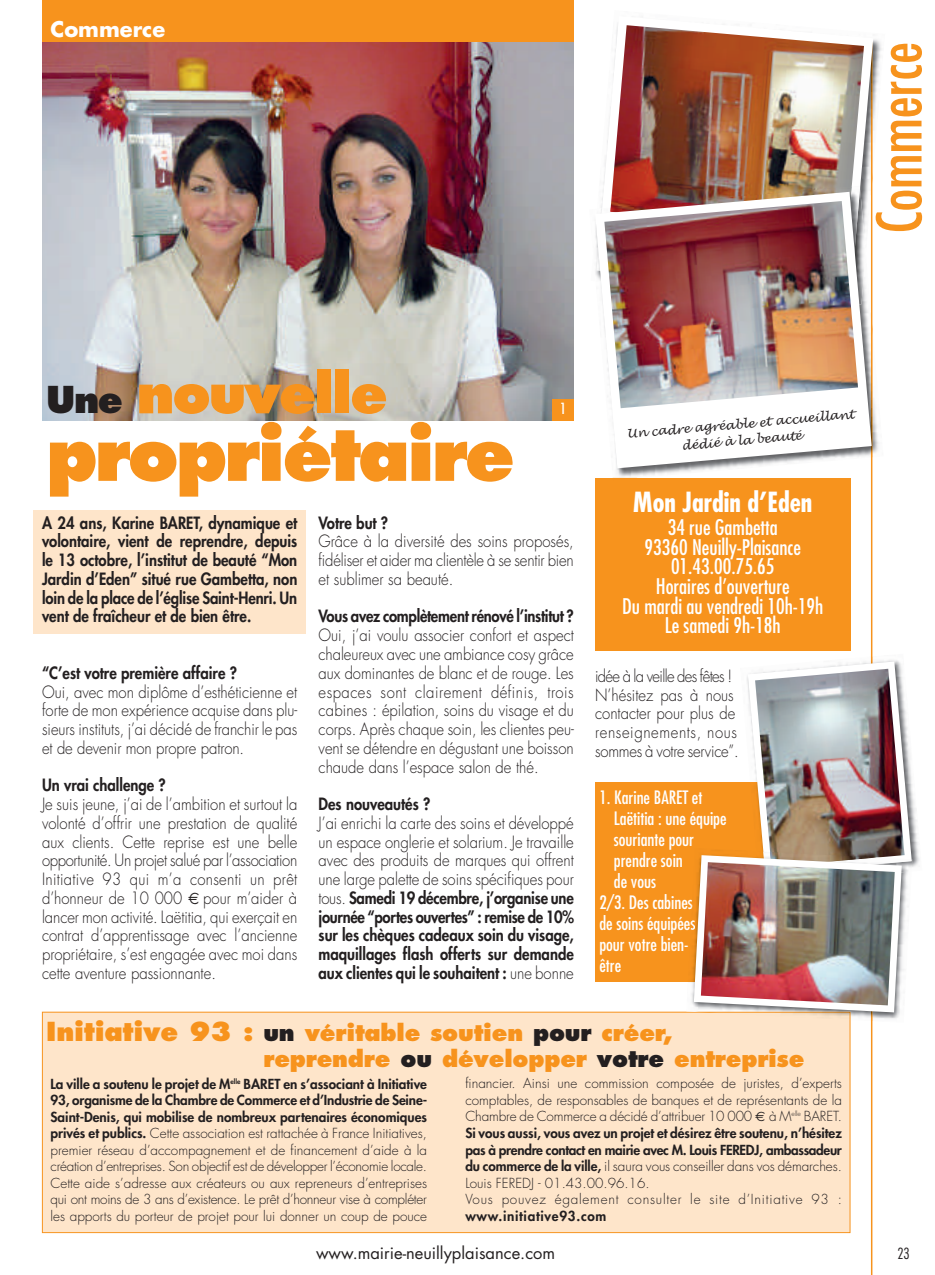
<style>
.page{position:relative;width:935px;height:1275px;background:#fff}
.page>*{position:absolute;margin:0;border:0;box-sizing:border-box;transform-origin:0 0}
.t1{font:800 72px "Futura";letter-spacing:-.04em;color:#f7931d}
.t2{font:condensed 60px "Futura";color:#f7931d}
.t3{font:800 54px "Futura";letter-spacing:-.04em;color:#f7931d}
.t4{font:700 condensed 27px "Futura";color:#fff}
.t5{font:800 22.5px/25.5px "Futura";letter-spacing:-.01em;color:#f7931d}
.t6{font:condensed 21px/19.5px "Futura";color:#fff;text-align:center}
.t7{font:700 21px "Futura";color:#fff}
.t8{font:condensed 18px "Futura";color:#fff}
.t9{font:300 16.5px/18.8px "Futura";color:#231f20;text-align:justify;scale:.9 1}
.t10{font:800 16.5px/18.8px "Futura";color:#231f20;text-align:justify;scale:.9 1}
.t11{font:16.5px "Futura";color:#231f20}
.t12{font:300 condensed 15px "Futura";color:#231f20}
.t13{font:condensed 15px "Futura";color:#fff}
.t14{font:300 13.5px/16.5px "Futura";color:#231f20;text-align:justify}
.t15{font:800 13.5px/16.5px "Futura";color:#231f20}
.t16{font:800 13.5px "Futura";letter-spacing:.05em;color:#231f20}
.t17{font:italic 12px/16.5px "Lucida Handwriting";color:#231f20;text-align:center}
.s1{font-size:36px;color:#231f20}
.s2{font-weight:800}
.s3{font-size:25.5px}
.s4{color:#231f20}
.s5{font-weight:300}
</style>
<div class="page">
<div style="left:43px;top:1012px;width:806px;height:220px;background:#fee5ca"></div>
<div style="left:42px;top:1011px;width:808px;height:222px;border:1px solid #f7931d"></div>
<div style="left:33px;top:510px;width:273px;height:123px;background:#fee5ca"></div>
<hr style="left:870px;top:42px;width:2px;height:1233px;background:#f7931d">
<img style="left:42px;top:42px;width:531px;height:378px">
<div style="left:595px;top:782px;width:238px;height:200px;background:#f7931d"></div>
<div style="left:552px;top:399px;width:21px;height:21px;background:#f7931d"></div>
<img style="left:873px;top:39px;width:9px;height:92px">
<svg style="left:603px;top:23px;width:270px;height:269px"></svg>
<img style="left:610px;top:25px;width:253px;height:163px">
<div style="left:595px;top:478px;width:255px;height:172px;background:#f7931d"></div>
<div style="left:42px;top:0;width:531px;height:42px;background:#f7931d"></div>
<img style="left:872px;top:329px;width:7px;height:128px">
<img style="left:613px;top:468px;width:108px;height:10px">
<img style="left:871px;top:375px;width:1px;height:79px">
<img style="left:610px;top:186px;width:241px;height:6px">
<svg style="left:595px;top:192px;width:276px;height:276px"></svg>
<img style="left:604px;top:201px;width:253px;height:207px">
<img style="left:872px;top:654px;width:48px;height:213px">
<img style="left:872px;top:1012px;width:28px;height:10px">
<img style="left:686px;top:982px;width:186px;height:39px">
<img style="left:695px;top:1012px;width:155px;height:8px">
<img style="left:691px;top:661px;width:220px;height:351px">
<img style="left:700px;top:862px;width:194px;height:143px">
<p class="t7" style="left:51px;top:19px;width:116px">Commerce</p>
<h2 class="t2" style="left:871px;top:234px;width:193px;rotate:-90deg">Commerce</h2>
<h3 class="t3" style="left:46px;top:369px;width:343px"><span class="s1">Une</span> nouvelle</h3>
<h1 class="t1" style="left:46px;top:422px;width:470px">propriétaire</h1>
<p class="t13" style="left:560px;top:402px;width:8px">1</p>
<p class="t10" style="left:42px;top:514px;width:285px">A 24 ans, Karine BARET, dynamique et volontaire, vient de reprendre, depuis le 13 octobre, l’institut de beauté “Mon Jardin d’Eden” situé rue Gambetta, non loin de la place de l’église Saint-Henri. Un vent de fraîcheur et de bien être.</p>
<p class="t10" style="left:42px;top:664px;width:218px">“C’est votre première affaire ?</p>
<p class="t9" style="left:42px;top:683px;width:285px">Oui, avec mon diplôme d’esthéticienne et forte de mon expérience acquise dans plu&shy;sieurs instituts, j’ai décidé de franchir le pas et de devenir mon propre patron.</p>
<p class="t10" style="left:42px;top:777px;width:139px">Un vrai challenge ?</p>
<p class="t9" style="left:42px;top:796px;width:285px">Je suis jeune, j’ai de l’ambition et surtout la volonté d’offrir une prestation de qualité aux clients. Cette reprise est une belle opportunité. Un projet salué par l’association Initiative 93 qui m’a consenti un prêt d’honneur de 10 000</p>
<p class="t9" style="left:42px;top:889px;width:285px;text-indent:161px">pour m’aider à lancer mon activité. Laëtitia, qui exerçait en contrat d’apprentissage avec l’ancienne propriétaire, s’est engagée avec moi dans cette aventure passionnante.</p>
<p class="t10" style="left:318px;top:514px;width:79px">Votre but ?</p>
<p class="t9" style="left:318px;top:533px;width:285px">Grâce à la diversité des soins proposés, fidéliser et aider ma clientèle à se sentir bien et sublimer sa beauté.</p>
<p class="t10" style="left:318px;top:608px;width:285px">Vous avez complètement rénové l’institut ?</p>
<p class="t9" style="left:318px;top:627px;width:285px">Oui, j’ai voulu associer confort et aspect chaleureux avec une ambiance cosy grâce aux dominantes de blanc et de rouge. Les espaces sont clairement définis, trois cabines : épilation, soins du visage et du corps. Après chaque soin, les clientes peu&shy;vent se détendre en dégustant une boisson chaude dans l’espace salon de thé.</p>
<p class="t10" style="left:318px;top:796px;width:126px">Des nouveautés ?</p>
<p class="t9" style="left:318px;top:815px;width:285px">J’ai enrichi la carte des soins et développé un espace onglerie et solarium. Je travaille avec des produits de marques qui offrent une large palette de soins spécifiques pour tous. <span class="s2">Samedi 19 décembre, j’organise une journée “portes ouvertes” : remise de 10% sur les chèques cadeaux soin du visage, maquillages flash offerts sur demande aux clientes qui le souhaitent :</span> une bonne</p>
<p class="t17" style="left:626px;top:427px;width:229px;rotate:-5deg">Un cadre agréable et accueillant dédié à la beauté</p>
<h3 class="t4" style="left:633px;top:490px;width:181px">Mon Jardin d’Eden</h3>
<p class="t6" style="left:622px;top:519px;width:203px">34 rue Gambetta<br>93360 Neuilly-Plaisance<br>01.43.00.75.65<br>Horaires d’ouverture<br>Du mardi au vendredi 10h-19h<br>Le samedi 9h-18h</p>
<p class="t9" style="left:595px;top:668px;width:161px;text-align:left">idée à la veille des fêtes !<br>N’hésitez pas à nous contacter pour plus de renseignements, nous sommes à votre service”.</p>
<p class="t8" style="left:599px;top:788px;width:105px">1. Karine BARET et</p>
<p class="t8" style="left:614px;top:809px;width:114px">Laëtitia : une équipe</p>
<p class="t8" style="left:614px;top:830px;width:82px">souriante pour</p>
<p class="t8" style="left:614px;top:851px;width:70px">prendre soin</p>
<p class="t8" style="left:614px;top:872px;width:44px">de vous</p>
<p class="t8" style="left:599px;top:893px;width:95px">2/3. Des cabines</p>
<p class="t8" style="left:599px;top:914px;width:97px">de soins équipées</p>
<p class="t8" style="left:599px;top:935px;width:91px">pour votre bien-</p>
<p class="t8" style="left:599px;top:956px;width:23px">être</p>
<h3 class="t5" style="left:263px;top:1022px;width:542px;text-indent:-217px"><span class="s3">Initiative 93 :</span> <span class="s4">un</span> véritable soutien <span class="s4">pour</span> créer, reprendre <span class="s4">ou</span> développer <span class="s4">votre</span> entreprise</h3>
<p class="t14" style="left:51px;top:1076px;width:378px"><span class="s2">La ville a soutenu le projet de M</span><sup>elle</sup> <span class="s2">BARET en s’associant à Initiative 93, organisme de la Chambre de Commerce et d’Industrie de Seine-Saint-Denis, qui mobilise de nombreux partenaires économiques privés et publics.</span> Cette association est rattachée à France Initiatives, premier réseau d’accompagnement et de financement d’aide à la création d’entreprises. Son objectif est de développer l’économie locale.<br>Cette aide s’adresse aux créateurs ou aux repreneurs d’entreprises qui ont moins de 3 ans d’existence. Le prêt d’honneur vise à compléter les apports du porteur de projet pour lui donner un coup de pouce</p>
<p class="t14" style="left:465px;top:1076px;width:378px">financier. Ainsi une commission composée de juristes, d’experts comptables, de responsables de banques et de représentants de la Chambre de Commerce a décidé d’attribuer 10 000</p>
<p class="t15" style="left:465px;top:1109px;width:378px;text-indent:304px"><span class="s5">à M</span><sup>elle</sup> <span class="s5">BARET.<br></span>Si vous aussi, vous avez un projet et désirez être soutenu, n’hésitez pas à prendre contact en mairie avec M. Louis FEREDJ, ambassadeur du commerce de la ville, <span class="s5">il saura vous conseiller dans vos démarches.<br>Louis FEREDJ - 01.43.00.96.16.<br>Vous pouvez également consulter le site d’Initiative 93 :</span></p>
<p class="t16" style="left:465px;top:1209px;width:142px">www.initiative93.com</p>
<p class="t11" style="left:316px;top:1245px;width:241px">www.mairie-neuillyplaisance.com</p>
<p class="t12" style="left:897px;top:1246px;width:14px">23</p>
</div>
